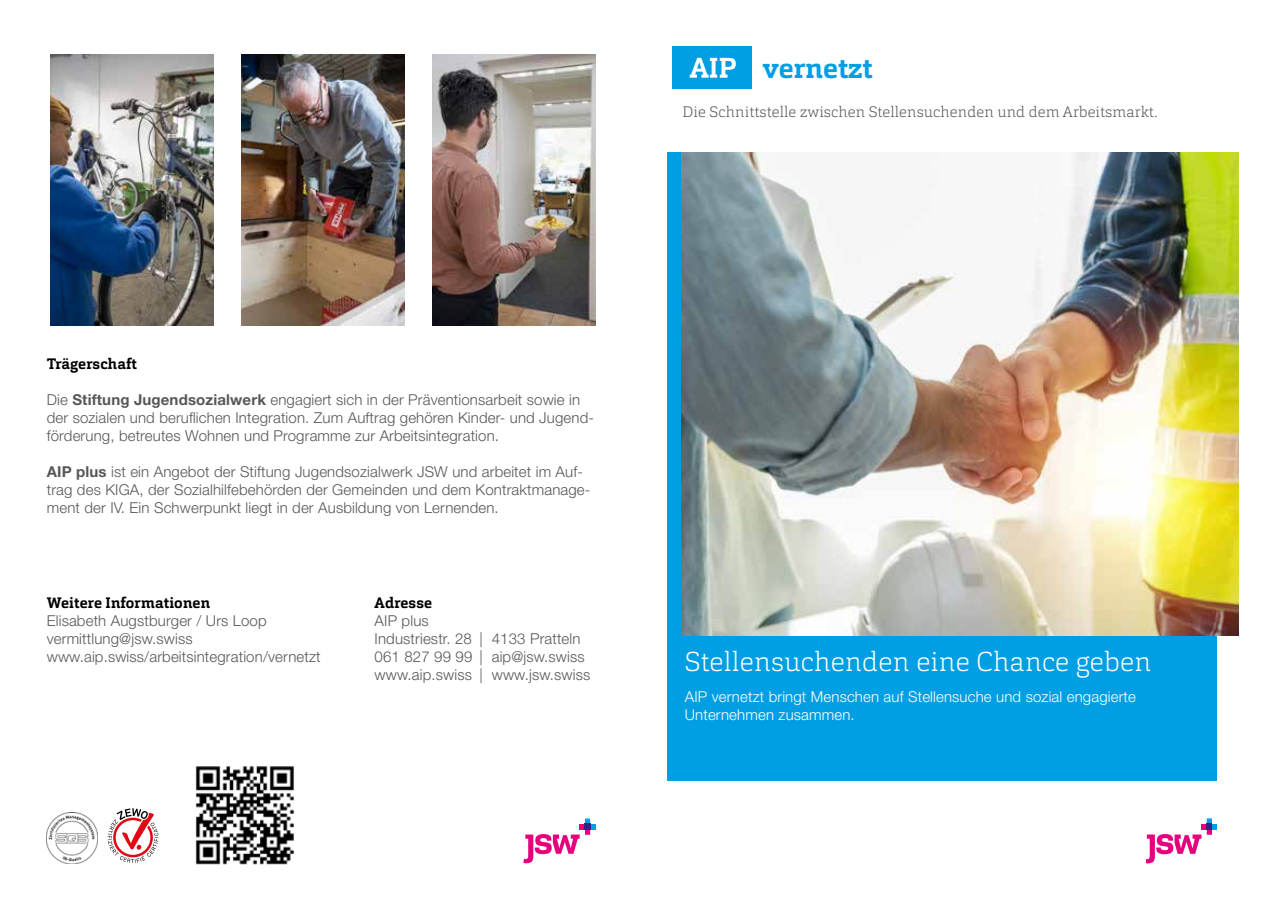
<style>
.page{position:relative;width:1263px;height:910px;background:#fff}
.page>*{position:absolute;margin:0;border:0;box-sizing:border-box;transform-origin:0 0}
.t1{font:700 28.05px "Cargan";color:#009fe3}
.t2{font:200 27px "Cargan";letter-spacing:.01em;color:#fff}
.t3{font:300 15px/18px "Helvetica Neue LT Std";letter-spacing:.01em;color:#575756}
.t4{font:300 15px/18px "Helvetica Neue LT Std";letter-spacing:.01em;color:#fff}
.t5{font:200 15px "Cargan";letter-spacing:.01em;color:#575756}
.t6{font:700 15px "Cargan";letter-spacing:.01em;color:#000}
.s1{font-weight:700}
</style>
<div class="page">
<div style="left:668px;top:152px;width:549px;height:628px;background:#009fe3"></div>
<svg style="left:1146px;top:818px;width:70px;height:45px"></svg>
<img style="left:682px;top:152px;width:556px;height:483px">
<div style="left:673px;top:47px;width:79px;height:42px;background:#009fe3"></div>
<svg style="left:690px;top:58px;width:46px;height:20px"></svg>
<img style="left:51px;top:54px;width:163px;height:271px">
<img style="left:242px;top:54px;width:162px;height:271px">
<img style="left:433px;top:54px;width:162px;height:271px">
<img style="left:47px;top:812px;width:51px;height:51px">
<svg style="left:108px;top:808px;width:50px;height:55px"></svg>
<svg style="left:523px;top:818px;width:72px;height:45px"></svg>
<img style="left:195px;top:766px;width:99px;height:99px">
<h1 class="t1" style="left:763px;top:50px;width:111px">vernetzt</h1>
<p class="t5" style="left:682px;top:102px;width:476px">Die Schnittstelle zwischen Stellensuchenden und dem Arbeitsmarkt.</p>
<p class="t6" style="left:47px;top:354px;width:92px">Trägerschaft</p>
<p class="t3" style="left:47px;top:390px;width:549px">Die <span class="s1">Stiftung Jugendsozialwerk</span> engagiert sich in der Präventionsarbeit sowie in der sozialen und beruflichen Integration. Zum Auftrag gehören Kinder- und Jugend&shy;förderung, betreutes Wohnen und Programme zur Arbeitsintegration.</p>
<p class="t3" style="left:47px;top:462px;width:545px"><span class="s1">AIP plus</span> ist ein Angebot der Stiftung Jugendsozialwerk JSW und arbeitet im Auf&shy;trag des KIGA, der Sozialhilfebehörden der Gemeinden und dem Kontraktmanage&shy;ment der IV. Ein Schwerpunkt liegt in der Ausbildung von Lernenden.</p>
<p class="t6" style="left:47px;top:593px;width:165px">Weitere Informationen</p>
<p class="t3" style="left:47px;top:611px;width:275px">Elisabeth Augstburger / Urs Loop vermittlung@jsw.swiss www.aip.swiss/arbeitsintegration/vernetzt</p>
<p class="t6" style="left:375px;top:593px;width:59px">Adresse</p>
<p class="t3" style="left:375px;top:611px;width:217px">AIP plus<br>Industriestr. 28 | 4133 Pratteln<br>061 827 99 99 | aip@jsw.swiss www.aip.swiss | www.jsw.swiss</p>
<h2 class="t2" style="left:685px;top:644px;width:468px">Stellensuchenden eine Chance geben</h2>
<p class="t4" style="left:685px;top:687px;width:453px">AIP vernetzt bringt Menschen auf Stellensuche und sozial engagierte<br>Unternehmen zusammen.</p>
</div>
